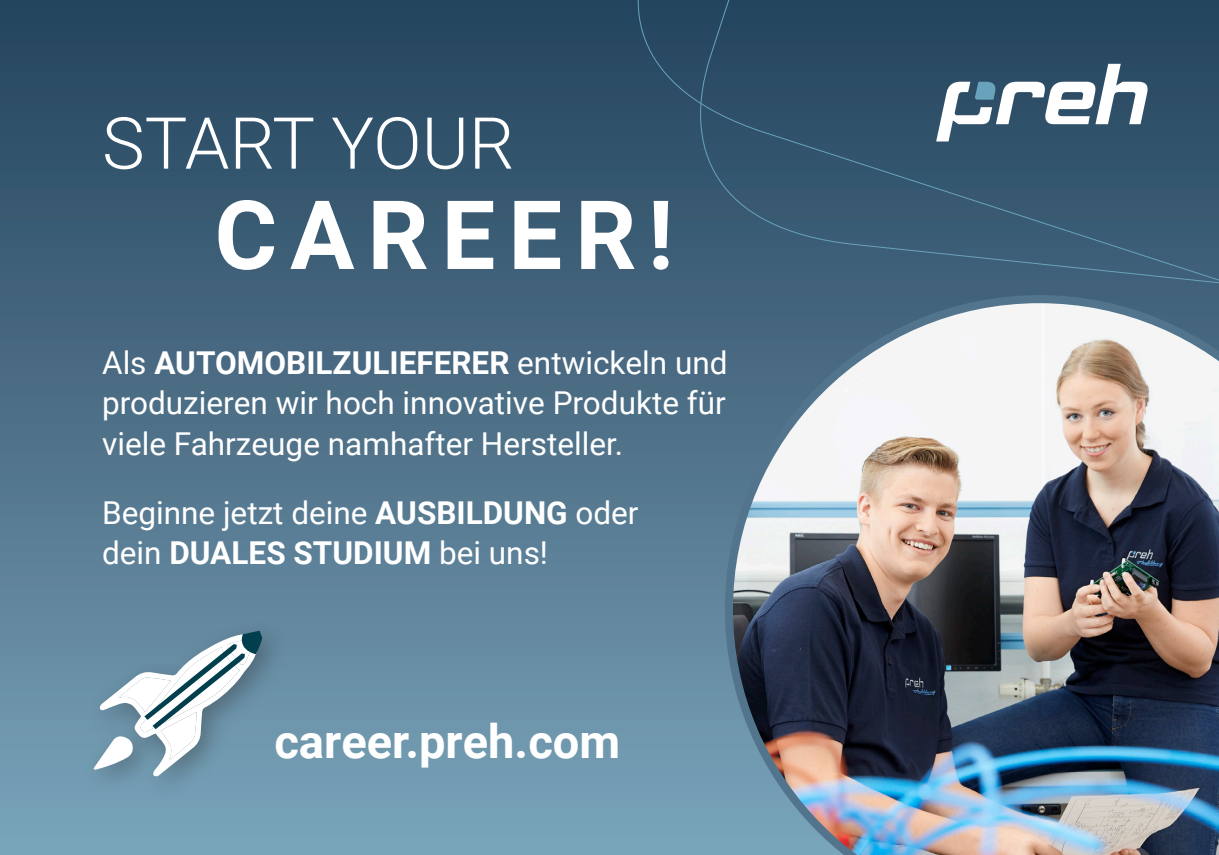
<style>
.page{position:relative;width:1219px;height:855px;background:#fff}
.page>*{position:absolute;margin:0;border:0;box-sizing:border-box;transform-origin:0 0}
.t1{font:700 95.62px "Roboto";letter-spacing:.135em;color:#fff}
.t2{font:300 71.77px "Roboto";color:#fff}
.t3{font:700 47.02px "Roboto";color:#fff}
.t4{font:31.5px "Roboto";color:#fff}
.t5{font:700 31.5px "Roboto";color:#fff}
.s1{font-weight:400}
.s2{font-weight:700}
</style>
<div class="page">
<div style="left:0;top:0;width:1218px;height:855px;background:linear-gradient(to bottom,#23425b,#7ba4b9)"></div>
<svg style="left:637px;top:0;width:581px;height:366px"></svg>
<svg style="left:936px;top:64px;width:212px;height:77px"></svg>
<img style="left:724px;top:295px;width:494px;height:560px">
<div style="left:82px;top:618px;width:207px;height:185px;background:#231f20;opacity:.34"></div>
<svg style="left:93px;top:630px;width:169px;height:146px"></svg>
<p class="t2" style="left:102px;top:93px;width:414px">START YOUR</p>
<p class="t1" style="left:214px;top:168px;width:460px">CAREER!</p>
<p class="t5" style="left:102px;top:340px;width:627px"><span class="s1">Als</span> AUTOMOBILZULIEFERER <span class="s1">entwickeln und</span></p>
<p class="t4" style="left:102px;top:381px;width:625px">produzieren wir hoch innovative Produkte für</p>
<p class="t4" style="left:102px;top:421px;width:522px">viele Fahrzeuge namhafter Hersteller.</p>
<p class="t4" style="left:102px;top:490px;width:538px">Beginne jetzt deine <span class="s2">AUSBILDUNG</span> oder</p>
<p class="t5" style="left:102px;top:531px;width:447px"><span class="s1">dein</span> DUALES STUDIUM <span class="s1">bei uns!</span></p>
<p class="t3" style="left:274px;top:708px;width:347px">career.preh.com</p>
</div>
